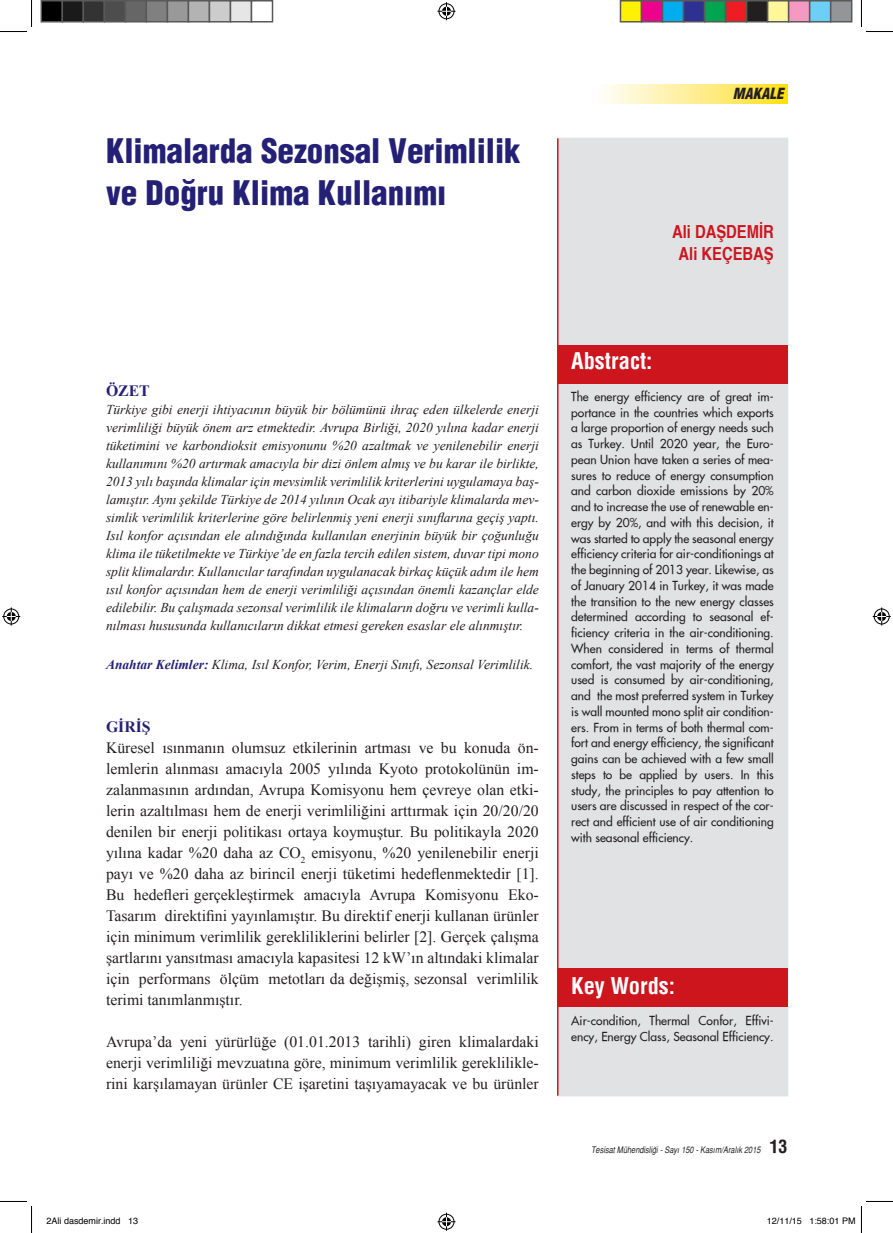
<style>
.page{position:relative;width:893px;height:1233px;background:#fff}
.page>*{position:absolute;margin:0;border:0;box-sizing:border-box;transform-origin:0 0}
.t1{font:900 condensed 33px/42px "Helvetica";color:#242076}
.t2{font:700 condensed 22.5px "Helvetica";color:#fff}
.t3{font:700 condensed 18px/21.6px "Helvetica";color:#cd151d;text-align:center}
.t4{font:15.75px/21px "Times New Roman";color:#231f20;text-align:justify}
.t5{font:700 15.75px "Times New Roman";color:#242076}
.t6{font:italic 900 condensed 15px "Helvetica";color:#231f20}
.t7{font:italic 13.5px/18px "Times New Roman";color:#231f20;text-align:justify}
.t8{font:12px/15.8px "Futura";color:#231f20;text-align:justify}
.t9{font:italic 9px "Helvetica Narrow";color:#231f20}
.t10{font:9px "Helvetica";color:#000}
.s1{font-weight:700;color:#242076}
.s2{font-family:"Helvetica";font-weight:700;font-style:normal;font-stretch:condensed;font-size:18px}
</style>
<div class="page">
<div style="left:556px;top:138px;width:232px;height:958px;background:#e1e2e4;border:2px solid #e1e2e4"></div>
<div style="left:557px;top:345px;width:230px;height:38px;background:#cd151d"></div>
<div style="left:557px;top:968px;width:230px;height:38px;background:#cd151d"></div>
<hr style="left:557px;top:138px;width:1px;height:957px;background:#cd151d">
<svg style="left:605px;top:84px;width:181px;height:19px;background:#feee8d"></svg>
<svg style="left:0;top:0;width:32px;height:32px"></svg>
<svg style="left:0;top:1201px;width:32px;height:31px"></svg>
<svg style="left:860px;top:0;width:32px;height:32px"></svg>
<svg style="left:437px;top:2px;width:18px;height:18px"></svg>
<svg style="left:437px;top:1212px;width:18px;height:18px"></svg>
<svg style="left:2px;top:607px;width:18px;height:18px"></svg>
<svg style="left:872px;top:607px;width:18px;height:18px"></svg>
<div style="left:41px;top:1px;width:21px;height:21px;background:#000"></div>
<div style="left:40px;top:0;width:23px;height:23px;border:2px solid #595959"></div>
<div style="left:62px;top:1px;width:21px;height:21px;background:#1a1a1a"></div>
<div style="left:62px;top:0;width:22px;height:23px;border:2px solid #595959"></div>
<div style="left:83px;top:1px;width:21px;height:21px;background:#333"></div>
<div style="left:82px;top:0;width:23px;height:23px;border:2px solid #595959"></div>
<div style="left:104px;top:1px;width:21px;height:21px;background:#4d4d4d"></div>
<div style="left:104px;top:0;width:22px;height:23px;border:2px solid #595959"></div>
<div style="left:125px;top:1px;width:21px;height:21px;background:#666"></div>
<div style="left:124px;top:0;width:23px;height:23px;border:2px solid #595959"></div>
<div style="left:146px;top:1px;width:21px;height:21px;background:#808080"></div>
<div style="left:146px;top:0;width:22px;height:23px;border:2px solid #595959"></div>
<div style="left:167px;top:1px;width:21px;height:21px;background:#999"></div>
<div style="left:166px;top:0;width:23px;height:23px;border:2px solid #595959"></div>
<div style="left:188px;top:1px;width:21px;height:21px;background:#b3b3b3"></div>
<div style="left:188px;top:0;width:22px;height:23px;border:2px solid #595959"></div>
<div style="left:209px;top:1px;width:21px;height:21px;background:#ccc"></div>
<div style="left:208px;top:0;width:23px;height:23px;border:2px solid #595959"></div>
<div style="left:230px;top:1px;width:21px;height:21px;background:#e6e6e6"></div>
<div style="left:230px;top:0;width:22px;height:23px;border:2px solid #595959"></div>
<div style="left:250px;top:0;width:23px;height:23px;border:2px solid #595959"></div>
<div style="left:620px;top:1px;width:21px;height:21px;background:#fff101"></div>
<div style="left:619px;top:0;width:23px;height:23px;border:2px solid #595959"></div>
<div style="left:641px;top:1px;width:21px;height:21px;background:#ed028c"></div>
<div style="left:640px;top:0;width:23px;height:23px;border:2px solid #595959"></div>
<div style="left:662px;top:1px;width:21px;height:21px;background:#00aeef"></div>
<div style="left:661px;top:0;width:23px;height:23px;border:2px solid #595959"></div>
<div style="left:683px;top:1px;width:21px;height:21px;background:#2e3092"></div>
<div style="left:682px;top:0;width:23px;height:23px;border:2px solid #595959"></div>
<div style="left:704px;top:1px;width:21px;height:21px;background:#00a54f"></div>
<div style="left:703px;top:0;width:23px;height:23px;border:2px solid #595959"></div>
<div style="left:725px;top:1px;width:21px;height:21px;background:#ee1d23"></div>
<div style="left:724px;top:0;width:23px;height:23px;border:2px solid #595959"></div>
<div style="left:746px;top:1px;width:21px;height:21px;background:#231f20"></div>
<div style="left:745px;top:0;width:23px;height:23px;border:2px solid #595959"></div>
<div style="left:767px;top:1px;width:21px;height:21px;background:#fff79a"></div>
<div style="left:766px;top:0;width:23px;height:23px;border:2px solid #595959"></div>
<div style="left:788px;top:1px;width:21px;height:21px;background:#f499c2"></div>
<div style="left:787px;top:0;width:23px;height:23px;border:2px solid #595959"></div>
<div style="left:809px;top:1px;width:21px;height:21px;background:#6bcff6"></div>
<div style="left:808px;top:0;width:23px;height:23px;border:2px solid #595959"></div>
<div style="left:830px;top:1px;width:21px;height:21px;background:#939598"></div>
<div style="left:829px;top:0;width:23px;height:23px;border:2px solid #595959"></div>
<svg style="left:860px;top:1201px;width:32px;height:31px"></svg>
<h1 class="t1" style="left:106px;top:129px;width:416px">Klimalarda Sezonsal Verimlilik ve Doğru Klima Kullanımı</h1>
<p class="t6" style="left:732px;top:84px;width:52px">MAKALE</p>
<h3 class="t3" style="left:671px;top:220px;width:103px">Ali DAŞDEMİR<br>Ali KEÇEBAŞ</h3>
<h3 class="t5" style="left:106px;top:379px;width:45px">ÖZET</h3>
<p class="t7" style="left:106px;top:400px;width:434px">Türkiye gibi enerji ihtiyacının büyük bir bölümünü ihraç eden ülkelerde enerji verimliliği büyük önem arz etmektedir. Avrupa Birliği, 2020 yılına kadar enerji tüketimini ve karbondioksit emisyonunu %20 azaltmak ve yenilenebilir enerji kullanımını %20 artırmak amacıyla bir dizi önlem almış ve bu karar ile birlikte, 2013 yılı başında klimalar için mevsimlik verimlilik kriterlerini uygulamaya baş&shy;lamıştır. Aynı şekilde Türkiye de 2014 yılının Ocak ayı itibariyle klimalarda mev&shy;simlik verimlilik kriterlerine göre belirlenmiş yeni enerji sınıflarına geçiş yaptı.<br>Isıl konfor açısından ele alındığında kullanılan enerjinin büyük bir çoğunluğu klima ile tüketilmekte ve Türkiye’de en fazla tercih edilen sistem, duvar tipi mono split klimalardır. Kullanıcılar tarafından uygulanacak birkaç küçük adım ile hem ısıl konfor açısından hem de enerji verimliliği açısından önemli kazançlar elde edilebilir. Bu çalışmada sezonsal verimlilik ile klimaların doğru ve verimli kulla&shy;nılması hususunda kullanıcıların dikkat etmesi gereken esaslar ele alınmıştır.</p>
<p class="t7" style="left:106px;top:654px;width:428px"><span class="s1">Anahtar Kelimler:</span> Klima, Isıl Konfor, Verim, Enerji Sınıfı, Sezonsal Verimlilik.</p>
<h3 class="t5" style="left:106px;top:715px;width:46px">GİRİŞ</h3>
<p class="t4" style="left:106px;top:736px;width:434px">Küresel ısınmanın olumsuz etkilerinin artması ve bu konuda ön&shy;lemlerin alınması amacıyla 2005 yılında Kyoto protokolünün im&shy;zalanmasının ardından, Avrupa Komisyonu hem çevreye olan etki&shy;lerin azaltılması hem de enerji verimliliğini arttırmak için 20/20/20 denilen bir enerji politikası ortaya koymuştur. Bu politikayla 2020 yılına kadar %20 daha az CO<sub>2</sub> emisyonu, %20 yenilenebilir enerji payı ve %20 daha az birincil enerji tüketimi hedeflenmektedir [1].<br>Bu hedefleri gerçekleştirmek amacıyla Avrupa Komisyonu Eko-Tasarım direktifini yayınlamıştır. Bu direktif enerji kullanan ürünler için minimum verimlilik gerekliliklerini belirler [2]. Gerçek çalışma şartlarını yansıtması amacıyla kapasitesi 12 kW’ın altındaki klimalar için performans ölçüm metotları da değişmiş, sezonsal verimlilik terimi tanımlanmıştır.</p>
<h3 class="t4" style="left:106px;top:1030px;width:434px">Avrupa’da yeni yürürlüğe (01.01.2013 tarihli) giren klimalardaki enerji verimliliği mevzuatına göre, minimum verimlilik gereklilikle&shy;rini karşılamayan ürünler CE işaretini taşıyamayacak ve bu ürünler</h3>
<h2 class="t2" style="left:571px;top:347px;width:83px">Abstract:</h2>
<p class="t8" style="left:571px;top:388px;width:204px">The energy efficiency are of great im&shy;portance in the countries which exports a large proportion of energy needs such as Turkey. Until 2020 year, the Euro&shy;pean Union have taken a series of mea&shy;sures to reduce of energy consumption and carbon dioxide emissions by 20% and to increase the use of renewable en&shy;ergy by 20%, and with this decision, it was started to apply the seasonal energy efficiency criteria for air-conditionings at the beginning of 2013 year. Likewise, as of January 2014 in Turkey, it was made the transition to the new energy classes determined according to seasonal ef&shy;ficiency criteria in the air-conditioning.<br>When considered in terms of thermal comfort, the vast majority of the energy used is consumed by air-conditioning, and the most preferred system in Turkey is wall mounted mono split air condition&shy;ers. From in terms of both thermal com&shy;fort and energy efficiency, the significant gains can be achieved with a few small steps to be applied by users. In this study, the principles to pay attention to users are discussed in respect of the cor&shy;rect and efficient use of air conditioning with seasonal efficiency.</p>
<h2 class="t2" style="left:571px;top:971px;width:105px">Key Words:</h2>
<p class="t8" style="left:571px;top:1012px;width:204px">Air-condition, Thermal Confor, Effivi&shy;ency, Energy Class, Seasonal Efficiency.</p>
<p class="t9" style="left:590px;top:1144px;width:198px">Tesisat Mühendisliği - Sayı 150 - Kasım/Aralık 2015 <span class="s2">13</span></p>
<p class="t10" style="left:46px;top:1212px;width:93px">2Ali dasdemir.indd 13</p>
<p class="t10" style="left:766px;top:1212px;width:90px">12/11/15 1:58:01 PM</p>
</div>
